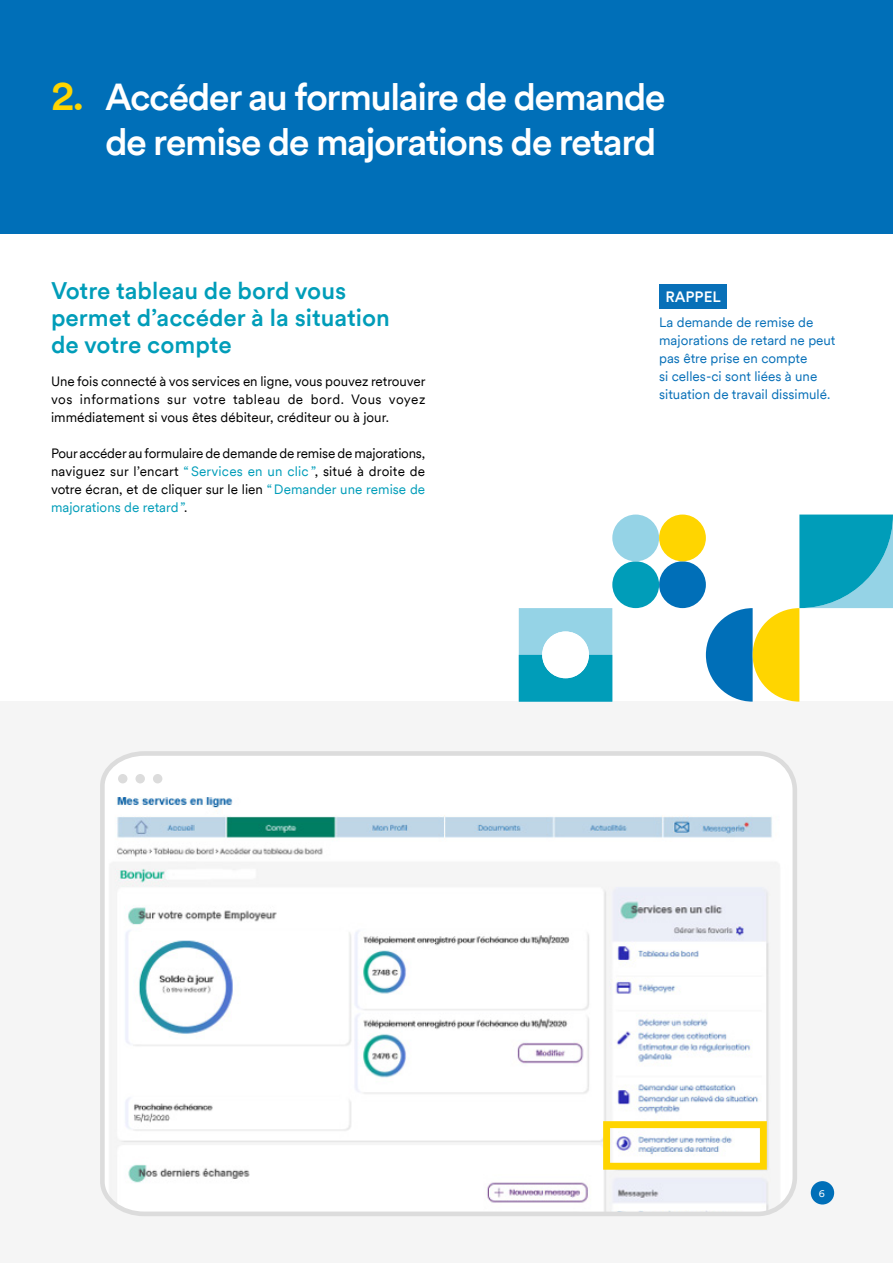
<style>
.page{position:relative;width:893px;height:1263px;background:#fff}
.page>*{position:absolute;margin:0;border:0;box-sizing:border-box;transform-origin:0 0}
.t1{font:500 37.5px/45px "Circular";letter-spacing:-.04em;color:#fff;text-align:right}
.t2{font:500 24px/27px "Circular";color:#009db9}
.t3{font:500 15px "Circular";color:#fff}
.t4{font:13.5px/18px "Circular";color:#000;text-align:justify}
.t5{font:13.5px/18px "Circular";color:#0870b8}
.t6{font:10.5px "Circular";color:#fff}
.s1{font-size:42px;color:#ffd500}
.s2{color:#009db9}
</style>
<div class="page">
<div style="left:0;top:702px;width:893px;height:561px;background:#f5f5f5"></div>
<div style="left:0;top:0;width:893px;height:234px;background:#006fb8"></div>
<div style="left:659px;top:285px;width:68px;height:24px;background:#0870b8"></div>
<svg style="left:100px;top:751px;width:697px;height:465px"></svg>
<div style="left:118px;top:774px;width:9px;height:9px;background:#dcdcdc;border-radius:50%"></div>
<div style="left:135px;top:774px;width:10px;height:9px;background:#dcdcdc;border-radius:50%"></div>
<div style="left:153px;top:774px;width:9px;height:9px;background:#dcdcdc;border-radius:50%"></div>
<div style="left:811px;top:1181px;width:23px;height:23px;background:#006fb8;border-radius:12px"></div>
<div style="left:603px;top:1121px;width:164px;height:49px;border:7px solid #ffd500"></div>
<div style="left:659px;top:561px;width:47px;height:47px;background:#006fb8;border-radius:23px"></div>
<div style="left:659px;top:514px;width:47px;height:47px;background:#ffd500;border-radius:23px"></div>
<svg style="left:519px;top:514px;width:141px;height:188px"></svg>
<div style="left:542px;top:631px;width:47px;height:47px;background:#fff;border-radius:50%"></div>
<svg style="left:706px;top:514px;width:187px;height:188px"></svg>
<h1 class="t1" style="left:51px;top:73px;width:616px"><span class="s1">2.</span> Accéder au formulaire de demande de remise de majorations de retard</h1>
<h2 class="t2" style="left:51px;top:276px;width:340px">Votre tableau de bord vous permet d’accéder à la situation de votre compte</h2>
<p class="t4" style="left:51px;top:371px;width:376px">Une fois connecté à vos services en ligne, vous pouvez retrouver vos informations sur votre tableau de bord. Vous voyez immédiatement si vous êtes débiteur, créditeur ou à jour.</p>
<p class="t4" style="left:51px;top:443px;width:376px">Pour accéder au formulaire de demande de remise de majorations, naviguez sur l’encart <span class="s2">“ Services en un clic ”</span>, situé à droite de votre écran, et de cliquer sur le lien <span class="s2">“Demander une remise de majorations de retard”</span>.</p>
<p class="t3" style="left:665px;top:287px;width:57px">RAPPEL</p>
<p class="t5" style="left:659px;top:312px;width:178px">La demande de remise de majorations de retard ne peut pas être prise en compte<br>si celles-ci sont liées à une situation de travail dissimulé.</p>
<p class="t6" style="left:819px;top:1186px;width:8px">6</p>
</div>
